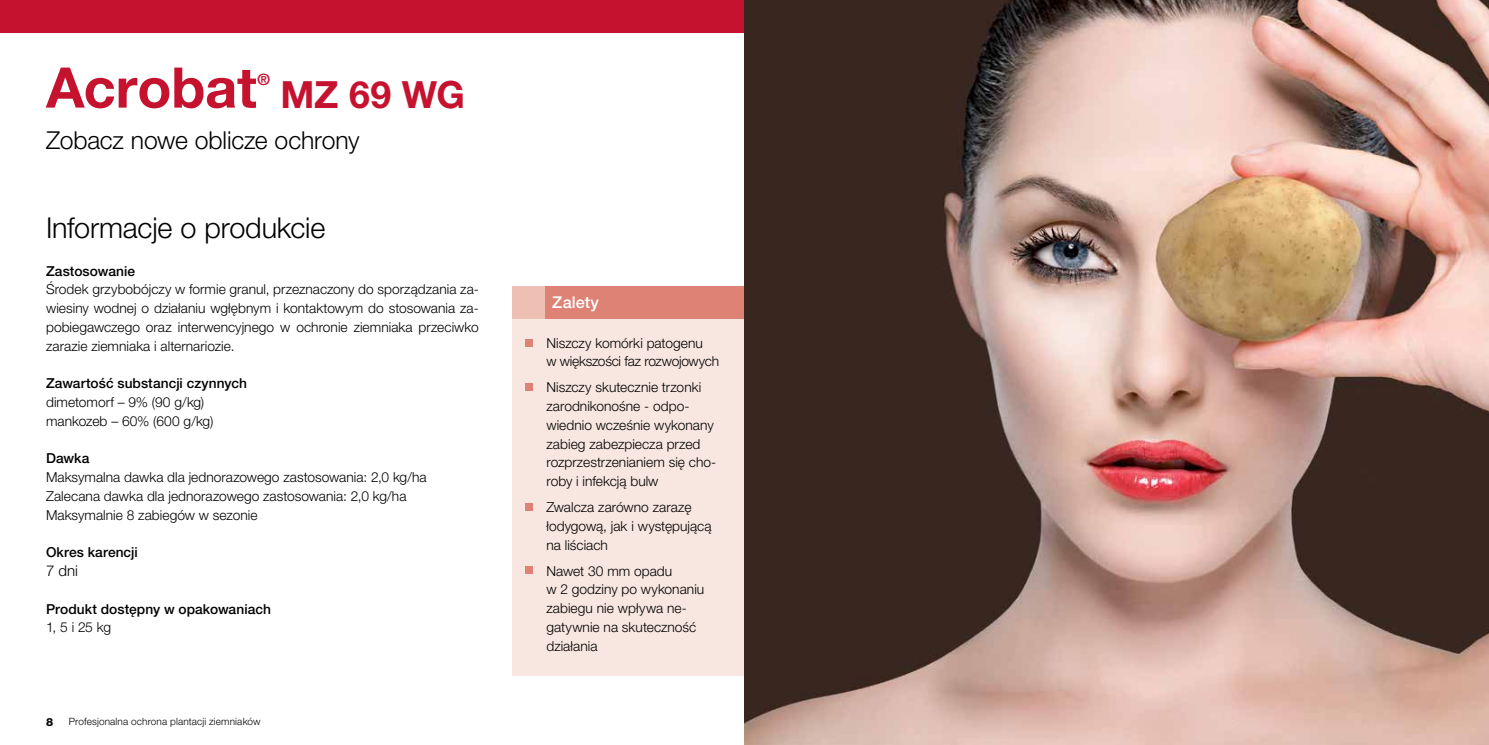
<style>
.page{position:relative;width:1489px;height:745px;background:#fff}
.page>*{position:absolute;margin:0;border:0;box-sizing:border-box;transform-origin:0 0}
.t1{font:700 56px "Helvetica Neue LT Pro";letter-spacing:-.005em;color:#c4122f}
.t2{font:700 37.5px "Helvetica Neue LT Pro";color:#c4122f}
.t3{font:300 28.75px "Helvetica Neue LT Pro";letter-spacing:-.005em;color:#000}
.t4{font:300 24.75px "Helvetica Neue LT Pro";letter-spacing:-.005em;color:#000}
.t5{font:500 16.25px "Helvetica Neue LT Pro";letter-spacing:.005em;color:#fff}
.t6{font:700 15.62px "Helvetica Neue LT Pro";color:#c4122f}
.t7{font:300 15px "Helvetica Neue LT Pro";color:#000}
.t8{font:300 13.75px/18.8px "Helvetica Neue LT Pro";color:#000}
.t9{font:500 13.75px "Helvetica Neue LT Pro";color:#000}
.t10{font:800 11.25px "Helvetica Neue LT Pro";color:#000}
.t11{font:300 10px "Helvetica Neue LT Pro";letter-spacing:.015em;color:#000}
</style>
<div class="page">
<div style="left:0;top:0;width:744px;height:33px;background:#c4122f"></div>
<div style="left:512px;top:286px;width:233px;height:389px;background:#f8e6e0"></div>
<div style="left:512px;top:286px;width:232px;height:32px;background:#dd8274"></div>
<div style="left:512px;top:286px;width:32px;height:32px;background:#eebfb3"></div>
<div style="left:525px;top:339px;width:7px;height:8px;background:#dd8274"></div>
<div style="left:525px;top:382px;width:7px;height:8px;background:#dd8274"></div>
<div style="left:525px;top:503px;width:7px;height:7px;background:#dd8274"></div>
<div style="left:525px;top:565px;width:7px;height:8px;background:#dd8274"></div>
<img style="left:744px;top:0;width:744px;height:744px">
<h1 class="t1" style="left:46px;top:53px;width:212px">Acrobat</h1>
<p class="t6" style="left:257px;top:70px;width:14px">®</p>
<h2 class="t2" style="left:280px;top:71px;width:186px">MZ 69 WG</h2>
<h3 class="t4" style="left:46px;top:125px;width:315px">Zobacz nowe oblicze ochrony</h3>
<h3 class="t3" style="left:46px;top:210px;width:281px">Informacje o produkcie</h3>
<p class="t9" style="left:46px;top:262px;width:90px">Zastosowanie</p>
<p class="t8" style="left:46px;top:280px;width:434px;text-align:justify">Środek grzybobójczy w formie granul, przeznaczony do sporządzania za&shy;wiesiny wodnej o działaniu wgłębnym i kontaktowym do stosowania za&shy;pobiegawczego oraz interwencyjnego w ochronie ziemniaka przeciwko zarazie ziemniaka i alternariozie.</p>
<p class="t9" style="left:46px;top:375px;width:202px">Zawartość substancji czynnych</p>
<p class="t8" style="left:46px;top:392px;width:169px">dimetomorf – 9% (90 g/kg) mankozeb – 60% (600 g/kg)</p>
<p class="t9" style="left:46px;top:450px;width:45px">Dawka</p>
<p class="t8" style="left:46px;top:467px;width:382px">Maksymalna dawka dla jednorazowego zastosowania: 2,0 kg/ha<br>Zalecana dawka dla jednorazowego zastosowania: 2,0 kg/ha<br>Maksymalnie 8 zabiegów w sezonie</p>
<p class="t9" style="left:46px;top:544px;width:93px">Okres karencji</p>
<p class="t7" style="left:46px;top:561px;width:33px">7 dni</p>
<p class="t9" style="left:46px;top:600px;width:226px">Produkt dostępny w opakowaniach</p>
<p class="t8" style="left:46px;top:617px;width:66px">1, 5 i 25 kg</p>
<p class="t10" style="left:46px;top:714px;width:9px">8</p>
<p class="t11" style="left:69px;top:715px;width:193px">Profesjonalna ochrona plantacji ziemniaków</p>
<p class="t5" style="left:552px;top:292px;width:48px">Zalety</p>
<p class="t8" style="left:546px;top:333px;width:174px">Niszczy komórki patogenu<br>w większości faz rozwojowych</p>
<p class="t8" style="left:546px;top:377px;width:171px">Niszczy skutecznie trzonki zarodnikonośne - odpo&shy;wiednio wcześnie wykonany zabieg zabezpiecza przed rozprzestrzenianiem się cho&shy;roby i infekcją bulw</p>
<p class="t8" style="left:546px;top:497px;width:167px">Zwalcza zarówno zarazę łodygową, jak i występującą na liściach</p>
<p class="t8" style="left:546px;top:560px;width:159px">Nawet 30 mm opadu<br>w 2 godziny po wykonaniu zabiegu nie wpływa ne&shy;gatywnie na skuteczność działania</p>
</div>
